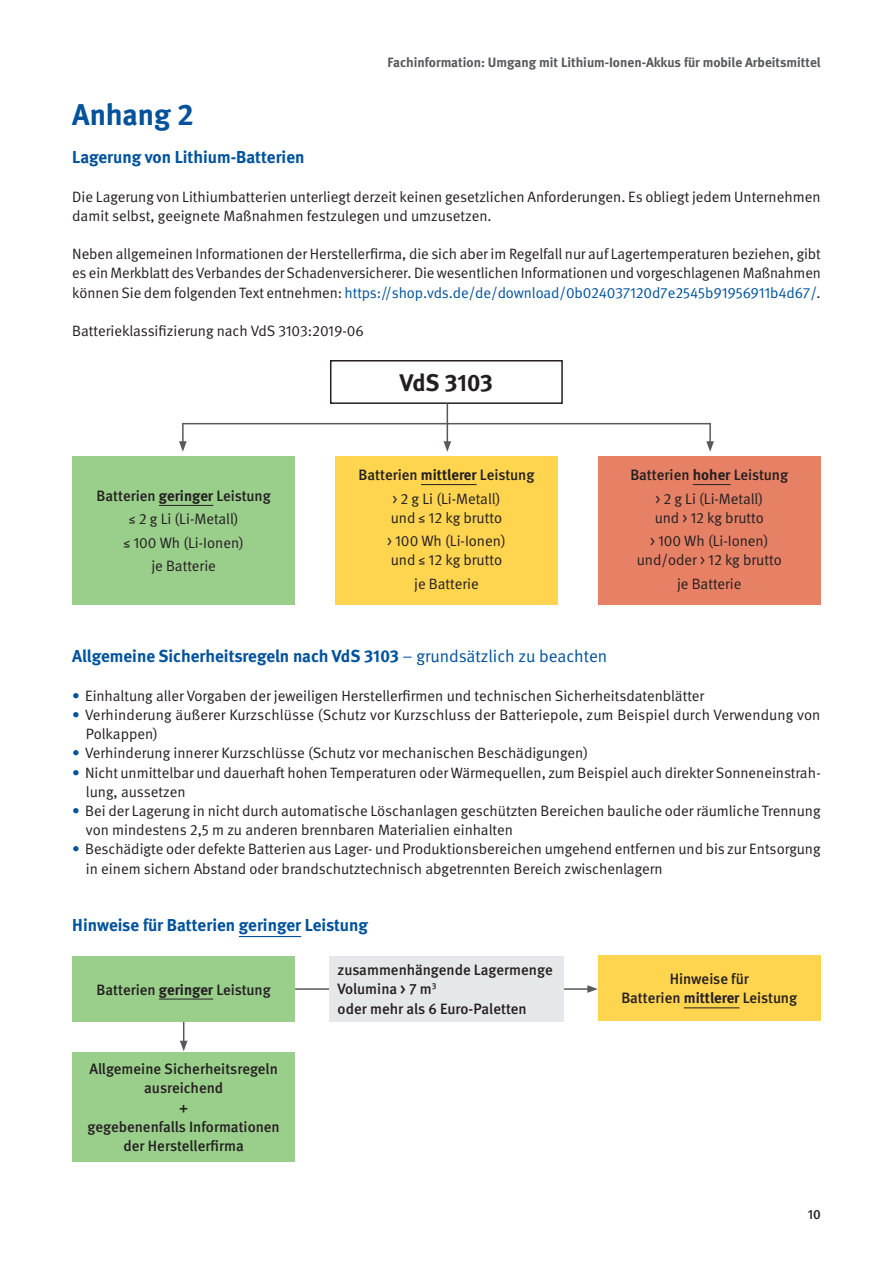
<style>
.page{position:relative;width:893px;height:1263px;background:#fff}
.page>*{position:absolute;margin:0;border:0;box-sizing:border-box;transform-origin:0 0}
._01_Überschriften_D_-_Überschrift_blau_20{font:700 30px "DGUV Meta";color:#00529c}
._02_Fließtext_Fließtext_ohne_Raster{font:700 24px "DGUV Meta";color:#231f20}
._01_Überschriften_Zwischenüberschrift_Bla{font:700 17.25px "DGUV Meta";color:#00529c}
._01_Überschriften_Anhang_Unterüberschrift{font:700 17.25px "DGUV Meta";color:#00529c}
._02_Fließtext_Fließtext{font:15px/19.2px "DGUV Meta";color:#231f20}
._02_Fließtext_Fließtext_ohne_Raster-2{font:500 15px/19.2px "DGUV Meta";color:#231f20;text-align:center}
._02_Fließtext_Fließtext_ohne_Raster-3{font:15px/19.2px "DGUV Meta";color:#231f20}
.t1{font:700 13.5px "DGUV Meta";color:#58595b}
.t2{font:500 13.5px "DGUV Meta";color:#231f20}
.s1{color:#00529c}
.s2{font-weight:700}
.s3{font-weight:400}
</style>
<div class="page">
<hr style="left:239px;top:936px;width:62px;height:1px;background:#00529c">
<div style="left:72px;top:456px;width:223px;height:149px;background:#9acf8b"></div>
<hr style="left:159px;top:505px;width:54px;height:1px;background:#231f20">
<div style="left:335px;top:456px;width:223px;height:149px;background:#ffd44f"></div>
<hr style="left:421px;top:484px;width:56px;height:1px;background:#231f20">
<div style="left:598px;top:456px;width:223px;height:149px;background:#e78166"></div>
<hr style="left:693px;top:484px;width:37px;height:1px;background:#231f20">
<div style="left:330px;top:360px;width:233px;height:44px;border:2px solid #231f20"></div>
<hr style="left:183px;top:423px;width:527px;height:1px;background:#58595b">
<hr style="left:182px;top:423px;width:2px;height:21px;background:#58595b">
<svg style="left:179px;top:441px;width:8px;height:11px"></svg>
<hr style="left:447px;top:403px;width:1px;height:41px;background:#58595b">
<svg style="left:443px;top:441px;width:8px;height:11px"></svg>
<hr style="left:709px;top:423px;width:2px;height:21px;background:#58595b">
<svg style="left:706px;top:441px;width:8px;height:11px"></svg>
<div style="left:72px;top:956px;width:223px;height:66px;background:#9acf8b"></div>
<hr style="left:159px;top:999px;width:54px;height:1px;background:#231f20">
<div style="left:598px;top:955px;width:223px;height:66px;background:#ffd44f"></div>
<hr style="left:684px;top:1007px;width:55px;height:1px;background:#231f20">
<svg style="left:180px;top:1022px;width:8px;height:29px"></svg>
<div style="left:72px;top:1052px;width:223px;height:110px;background:#9acf8b"></div>
<hr style="left:295px;top:988px;width:295px;height:2px;background:#58595b">
<svg style="left:587px;top:985px;width:11px;height:8px"></svg>
<div style="left:329px;top:956px;width:235px;height:65px;background:#e6e7e8"></div>
<p class="t1" style="left:388px;top:54px;width:435px">Fachinformation: Umgang mit Lithium-Ionen-Akkus für mobile Arbeitsmittel</p>
<h1 class="_01_Überschriften_D_-_Überschrift_blau_20" style="left:72px;top:97px;width:123px">Anhang 2</h1>
<p class="_01_Überschriften_Anhang_Unterüberschrift" style="left:72px;top:147px;width:234px">Lagerung von Lithium-Batterien</p>
<p class="_02_Fließtext_Fließtext" style="left:72px;top:187px;width:750px">Die Lagerung von Lithiumbatterien unterliegt derzeit keinen gesetzlichen Anforderungen. Es obliegt jedem Unternehmen damit selbst, geeignete Maßnahmen festzulegen und umzusetzen.</p>
<p class="_02_Fließtext_Fließtext" style="left:72px;top:245px;width:750px;text-align:justify">Neben allgemeinen Informationen der Herstellerfirma, die sich aber im Regelfall nur auf Lagertemperaturen beziehen, gibt es ein Merkblatt des Verbandes der Schadenversicherer. Die wesentlichen Informationen und vorgeschlagenen Maßnahmen können Sie dem folgenden Text entnehmen: <span class="s1">https://shop.vds.de/de/download/0b024037120d7e2545b91956911b4d67/</span>.</p>
<p class="_02_Fließtext_Fließtext" style="left:72px;top:322px;width:293px">Batterieklassifizierung nach VdS 3103:2019-06</p>
<p class="_02_Fließtext_Fließtext_ohne_Raster-2" style="left:97px;top:487px;width:176px">Batterien <span class="s2">geringer</span> Leistung</p>
<p class="_02_Fließtext_Fließtext_ohne_Raster-3" style="left:129px;top:510px;width:111px">≤ 2 g Li (Li-Metall)</p>
<p class="_02_Fließtext_Fließtext_ohne_Raster-3" style="left:123px;top:533px;width:122px">≤ 100 Wh (Li-Ionen)</p>
<p class="_02_Fließtext_Fließtext_ohne_Raster-3" style="left:151px;top:557px;width:66px">je Batterie</p>
<p class="_02_Fließtext_Fließtext_ohne_Raster" style="left:400px;top:368px;width:95px">VdS 3103</p>
<p class="_02_Fließtext_Fließtext_ohne_Raster-2" style="left:359px;top:466px;width:177px">Batterien <span class="s2">mittlerer</span> Leistung</p>
<p class="_02_Fließtext_Fließtext_ohne_Raster-3" style="left:391px;top:489px;width:113px">&gt; 2 g Li (Li-Metall) und ≤ 12 kg brutto</p>
<p class="_02_Fließtext_Fließtext_ohne_Raster-3" style="left:387px;top:532px;width:120px">&gt; 100 Wh (Li-Ionen) und ≤ 12 kg brutto</p>
<p class="_02_Fließtext_Fließtext_ohne_Raster-3" style="left:414px;top:574px;width:66px">je Batterie</p>
<p class="_02_Fließtext_Fließtext_ohne_Raster-2" style="left:630px;top:466px;width:159px">Batterien <span class="s2">hoher</span> Leistung</p>
<p class="_02_Fließtext_Fließtext_ohne_Raster-3" style="left:655px;top:489px;width:111px">&gt; 2 g Li (Li-Metall) und &gt; 12 kg brutto</p>
<p class="_02_Fließtext_Fließtext_ohne_Raster-3" style="left:637px;top:532px;width:146px;text-align:center">&gt; 100 Wh (Li-Ionen) und/oder &gt; 12 kg brutto</p>
<p class="_02_Fließtext_Fließtext_ohne_Raster-3" style="left:677px;top:574px;width:66px">je Batterie</p>
<p class="_01_Überschriften_Zwischenüberschrift_Bla" style="left:72px;top:646px;width:537px">Allgemeine Sicherheitsregeln nach VdS 3103 <span class="s3">– grundsätzlich zu beachten</span></p>
<p class="_02_Fließtext_Fließtext" style="left:72px;top:686px;width:633px"><span class="s1">•</span> Einhaltung aller Vorgaben der jeweiligen Herstellerfirmen und technischen Sicherheitsdatenblätter</p>
<p class="_02_Fließtext_Fließtext" style="left:86px;top:706px;width:736px;text-indent:-14px"><span class="s1">•</span> Verhinderung äußerer Kurzschlüsse (Schutz vor Kurzschluss der Batteriepole, zum Beispiel durch Verwendung von<br>Polkappen)</p>
<p class="_02_Fließtext_Fließtext" style="left:72px;top:744px;width:517px"><span class="s1">•</span> Verhinderung innerer Kurzschlüsse (Schutz vor mechanischen Beschädigungen)</p>
<p class="_02_Fließtext_Fließtext" style="left:86px;top:763px;width:736px;text-indent:-14px"><span class="s1">•</span> Nicht unmittelbar und dauerhaft hohen Temperaturen oder Wärmequellen, zum Beispiel auch direkter Sonneneinstrah&shy;lung, aussetzen</p>
<p class="_02_Fließtext_Fließtext" style="left:86px;top:802px;width:736px;text-indent:-14px"><span class="s1">•</span> Bei der Lagerung in nicht durch automatische Löschanlagen geschützten Bereichen bauliche oder räumliche Trennung von mindestens 2,5 m zu anderen brennbaren Materialien einhalten</p>
<p class="_02_Fließtext_Fließtext" style="left:86px;top:840px;width:736px;text-indent:-14px"><span class="s1">•</span> Beschädigte oder defekte Batterien aus Lager- und Produktionsbereichen umgehend entfernen und bis zur Entsorgung in einem sichern Abstand oder brandschutztechnisch abgetrennten Bereich zwischenlagern</p>
<p class="_01_Überschriften_Zwischenüberschrift_Bla" style="left:72px;top:915px;width:297px">Hinweise für Batterien geringer Leistung</p>
<p class="_02_Fließtext_Fließtext_ohne_Raster-2" style="left:338px;top:961px;width:217px;text-align:left">zusammenhängende Lagermenge<br>Volumina &gt; 7 m<sup>3<br></sup>oder mehr als 6 Euro-Paletten</p>
<p class="_02_Fließtext_Fließtext_ohne_Raster-2" style="left:97px;top:980px;width:176px">Batterien <span class="s2">geringer</span> Leistung</p>
<p class="_02_Fließtext_Fließtext_ohne_Raster-2" style="left:621px;top:970px;width:177px">Hinweise für<br>Batterien <span class="s2">mittlerer</span> Leistung</p>
<p class="_02_Fließtext_Fließtext_ohne_Raster-2" style="left:88px;top:1060px;width:194px">Allgemeine Sicherheitsregeln ausreichend<br>+<br>gegebenenfalls Informationen der Herstellerfirma</p>
<p class="t2" style="left:808px;top:1207px;width:14px">10</p>
</div>
